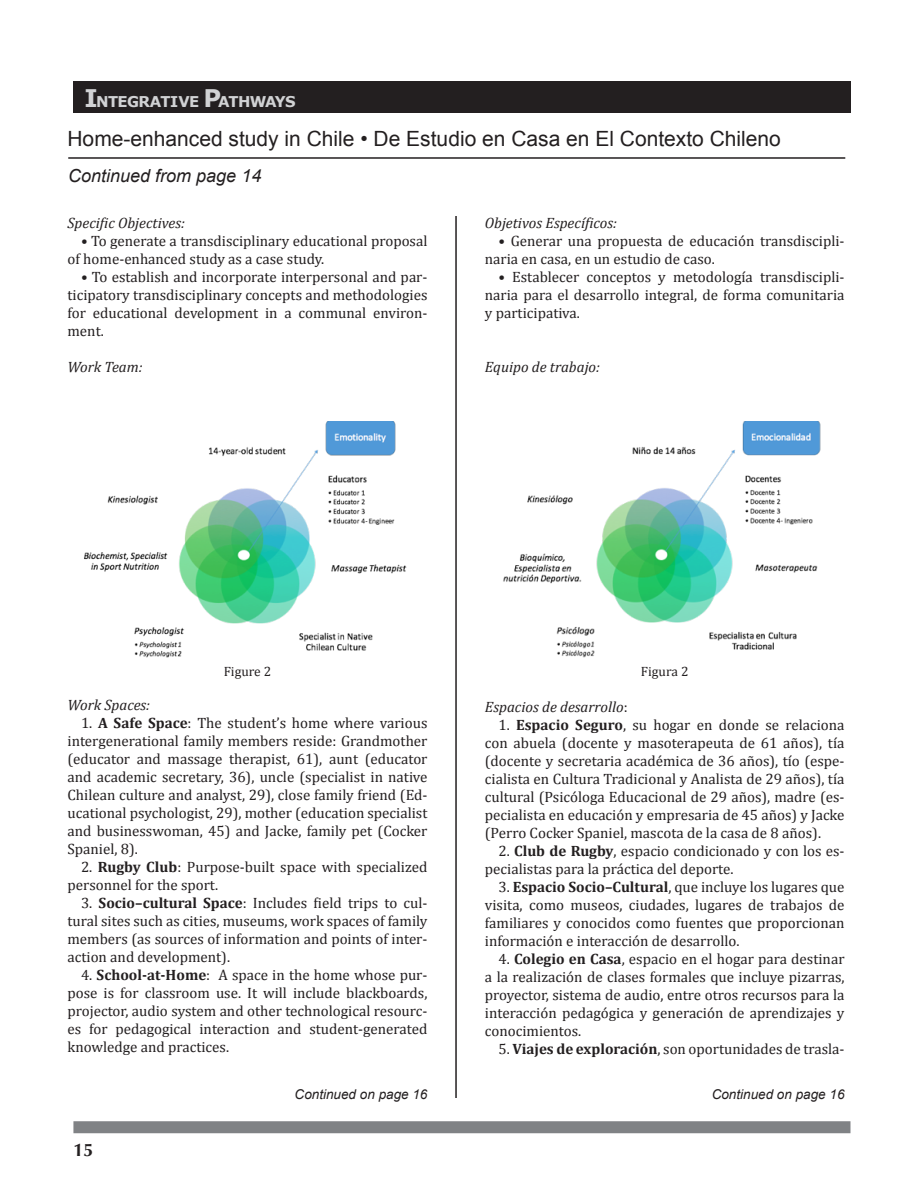
<style>
.page{position:relative;width:918px;height:1188px;background:#fff}
.page>*{position:absolute;margin:0;border:0;box-sizing:border-box;transform-origin:0 0}
.t1{font:21px "Arial";color:#231f20}
.t2{font:italic 18px "Arial";color:#231f20}
.t3{font:700 18px "Optima";color:#231f20}
.t4{font:15px/18px "Cambria";color:#231f20;text-align:justify}
.t5{font:italic 15px "Cambria";color:#231f20}
.t6{font:700 14.85px "Verdana";letter-spacing:-.045em;color:#d1d2d4}
.t7{font:italic 13.5px "Arial";color:#231f20}
.t8{font:13.5px "Cambria";color:#231f20}
.s1{font-size:24.3px}
.s2{font-weight:700}
.s3{font-style:normal}
</style>
<div class="page">
<div style="left:73px;top:1121px;width:777px;height:12px;background:#808285"></div>
<div style="left:73px;top:81px;width:777px;height:32px;background:#231f20"></div>
<hr style="left:68px;top:157px;width:777px;height:2px;background:#231f20">
<hr style="left:455px;top:216px;width:2px;height:882px;background:#231f20">
<img style="left:84px;top:421px;width:323px;height:237px">
<img style="left:503px;top:421px;width:318px;height:237px">
<p class="t6" style="left:85px;top:92px;width:212px"><span class="s1">I</span>NTEGRATIVE <span class="s1">P</span>ATHWAYS</p>
<p class="t1" style="left:68px;top:127px;width:715px">Home-enhanced study in Chile • De Estudio en Casa en El Contexto Chileno</p>
<p class="t2" style="left:68px;top:166px;width:195px">Continued from page 14</p>
<p class="t5" style="left:68px;top:212px;width:119px">Specific Objectives:</p>
<p class="t4" style="left:68px;top:231px;width:361px;text-indent:14px">• To generate a transdisciplinary educational proposal of home-enhanced study as a case study.</p>
<p class="t4" style="left:68px;top:267px;width:362px;text-indent:14px">• To establish and incorporate interpersonal and par&shy;ticipatory transdisciplinary concepts and methodologies for educational development in a communal environ&shy;ment.</p>
<p class="t5" style="left:68px;top:356px;width:77px">Work Team:</p>
<p class="t5" style="left:485px;top:212px;width:134px">Objetivos Específicos:</p>
<p class="t4" style="left:485px;top:231px;width:361px;text-indent:14px">• Generar una propuesta de educación transdiscipli&shy;naria en casa, en un estudio de caso.</p>
<p class="t4" style="left:485px;top:267px;width:361px;text-indent:14px">• Establecer conceptos y metodología transdiscipli&shy;naria para el desarrollo integral, de forma comunitaria y participativa.</p>
<p class="t5" style="left:485px;top:356px;width:117px">Equipo de trabajo:</p>
<p class="t8" style="left:224px;top:663px;width:49px">Figure 2</p>
<p class="t5" style="left:68px;top:694px;width:84px">Work Spaces:</p>
<p class="t4" style="left:68px;top:714px;width:362px;text-indent:14px">1. <span class="s2">A Safe Space</span>: The student’s home where various intergenerational family members reside: Grandmother (educator and massage therapist, 61), aunt (educator and academic secretary, 36), uncle (specialist in native Chilean culture and analyst, 29), close family friend (Ed&shy;ucational psychologist, 29), mother (education specialist and businesswoman, 45) and Jacke, family pet (Cocker Spaniel, 8).</p>
<p class="t4" style="left:68px;top:858px;width:362px;text-indent:14px">2. <span class="s2">Rugby Club</span>: Purpose-built space with specialized personnel for the sport.</p>
<p class="t4" style="left:68px;top:894px;width:362px;text-indent:14px">3. <span class="s2">Socio–cultural Space</span>: Includes field trips to cul&shy;tural sites such as cities, museums, work spaces of family members (as sources of information and points of inter&shy;action and development).</p>
<p class="t4" style="left:68px;top:966px;width:362px;text-indent:14px">4. <span class="s2">School-at-Home</span>: A space in the home whose pur&shy;pose is for classroom use. It will include blackboards, projector, audio system and other technological resourc&shy;es for pedagogical interaction and student-generated knowledge and practices.</p>
<p class="t8" style="left:641px;top:663px;width:49px">Figura 2</p>
<p class="t5" style="left:485px;top:696px;width:144px">Espacios de desarrollo<span class="s3">:</span></p>
<p class="t4" style="left:485px;top:716px;width:361px;text-indent:14px">1. <span class="s2">Espacio Seguro</span>, su hogar en donde se relaciona con abuela (docente y masoterapeuta de 61 años), tía (docente y secretaria académica de 36 años), tío (espe&shy;cialista en Cultura Tradicional y Analista de 29 años), tía cultural (Psicóloga Educacional de 29 años), madre (es&shy;pecialista en educación y empresaria de 45 años) y Jacke (Perro Cocker Spaniel, mascota de la casa de 8 años).</p>
<p class="t4" style="left:485px;top:842px;width:361px;text-indent:14px">2. <span class="s2">Club de Rugby</span>, espacio condicionado y con los es&shy;pecialistas para la práctica del deporte.</p>
<p class="t4" style="left:485px;top:878px;width:361px;text-indent:14px">3. <span class="s2">Espacio Socio–Cultural</span>, que incluye los lugares que visita, como museos, ciudades, lugares de trabajos de familiares y conocidos como fuentes que proporcionan información e interacción de desarrollo.</p>
<p class="t4" style="left:485px;top:950px;width:361px;text-indent:14px">4. <span class="s2">Colegio en Casa</span>, espacio en el hogar para destinar a la realización de clases formales que incluye pizarras, proyector, sistema de audio, entre otros recursos para la interacción pedagógica y generación de aprendizajes y conocimientos.</p>
<p class="t4" style="left:498px;top:1040px;width:348px">5. <span class="s2">Viajes de exploración</span>, son oportunidades de trasla-</p>
<p class="t3" style="left:73px;top:1140px;width:22px">15</p>
<p class="t7" style="left:295px;top:1087px;width:134px">Continued on page 16</p>
<p class="t7" style="left:712px;top:1087px;width:134px">Continued on page 16</p>
</div>
